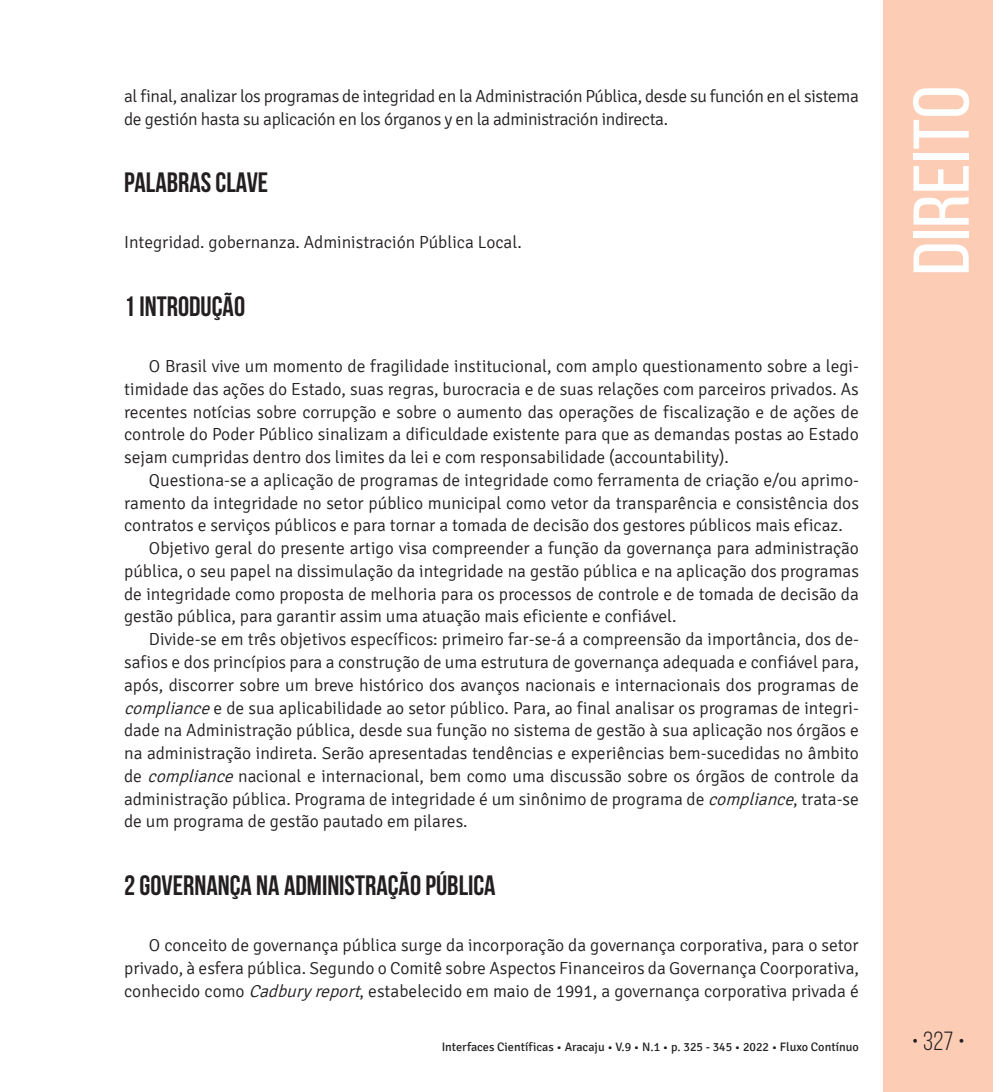
<style>
.page{position:relative;width:993px;height:1092px;background:#fff}
.page>*{position:absolute;margin:0;border:0;box-sizing:border-box;transform-origin:0 0}
.t1{font:78.75px "Bebas Neue";color:#fff;scale:1.09 1}
.t2{font:700 28px "Bebas Neue";color:#231f20}
.t3{font:26.25px "Bebas Neue";color:#231f20}
.t4{font:300 17.5px/22.8px "Signika";color:#231f20;text-align:justify}
.t5{font:300 17.5px/22.8px "Signika";letter-spacing:-.02em;color:#231f20}
.t6{font:12.25px "Signika";color:#231f20}
.s1{font-style:italic}
</style>
<div class="page">
<div style="left:883px;top:0;width:109px;height:1091px;background:#fcccb5"></div>
<p class="t5" style="left:124px;top:85px;width:736px">al final, analizar los programas de integridad en la Administración Pública, desde su función en el sistema de gestión hasta su aplicación en los órganos y en la administración indirecta.</p>
<h2 class="t2" style="left:124px;top:167px;width:146px">PALABRAS CLAVE</h2>
<p class="t4" style="left:124px;top:231px;width:399px">Integridad. gobernanza. Administración Pública Local.</p>
<h2 class="t2" style="left:124px;top:290px;width:122px">1 INTRODUÇÃO</h2>
<p class="t4" style="left:124px;top:355px;width:736px;text-indent:25px">O Brasil vive um momento de fragilidade institucional, com amplo questionamento sobre a legi&shy;timidade das ações do Estado, suas regras, burocracia e de suas relações com parceiros privados. As recentes notícias sobre corrupção e sobre o aumento das operações de fiscalização e de ações de controle do Poder Público sinalizam a dificuldade existente para que as demandas postas ao Estado sejam cumpridas dentro dos limites da lei e com responsabilidade (accountability).</p>
<p class="t4" style="left:149px;top:469px;width:711px">Questiona-se a aplicação de programas de integridade como ferramenta de criação e/ou aprimo-</p>
<p class="t4" style="left:124px;top:491px;width:736px">ramento da integridade no setor público municipal como vetor da transparência e consistência dos</p>
<p class="t4" style="left:124px;top:514px;width:720px">contratos e serviços públicos e para tornar a tomada de decisão dos gestores públicos mais eficaz.</p>
<p class="t4" style="left:149px;top:537px;width:711px">Objetivo geral do presente artigo visa compreender a função da governança para administração</p>
<p class="t4" style="left:124px;top:560px;width:736px">pública, o seu papel na dissimulação da integridade na gestão pública e na aplicação dos programas</p>
<p class="t4" style="left:124px;top:582px;width:736px">de integridade como proposta de melhoria para os processos de controle e de tomada de decisão da</p>
<p class="t4" style="left:124px;top:605px;width:554px">gestão pública, para garantir assim uma atuação mais eficiente e confiável.</p>
<p class="t4" style="left:149px;top:628px;width:711px">Divide-se em três objetivos específicos: primeiro far-se-á a compreensão da importância, dos de-</p>
<p class="t4" style="left:124px;top:651px;width:736px">safios e dos princípios para a construção de uma estrutura de governança adequada e confiável para,</p>
<p class="t4" style="left:124px;top:673px;width:736px">após, discorrer sobre um breve histórico dos avanços nacionais e internacionais dos programas de</p>
<p class="t4" style="left:124px;top:696px;width:736px"><span class="s1">compliance</span>e de sua aplicabilidade ao setor público. Para, ao final analisar os programas de integri-</p>
<p class="t4" style="left:124px;top:719px;width:736px">dade na Administração pública, desde sua função no sistema de gestão à sua aplicação nos órgãos e</p>
<p class="t4" style="left:124px;top:742px;width:736px">na administração indireta. Serão apresentadas tendências e experiências bem-sucedidas no âmbito</p>
<p class="t4" style="left:124px;top:764px;width:736px">de <span class="s1">compliance</span>nacional e internacional, bem como uma discussão sobre os órgãos de controle da</p>
<p class="t4" style="left:124px;top:787px;width:736px">administração pública. Programa de integridade é um sinônimo de programa de <span class="s1">compliance</span>, trata-se</p>
<p class="t4" style="left:124px;top:810px;width:345px">de um programa de gestão pautado em pilares.</p>
<h2 class="t2" style="left:124px;top:869px;width:373px">2 GOVERNANÇA NA ADMINISTRAÇÃO PÚBLICA</h2>
<p class="t4" style="left:124px;top:933px;width:736px;text-indent:25px">O conceito de governança pública surge da incorporação da governança corporativa, para o setor privado, à esfera pública. Segundo o Comitê sobre Aspectos Financeiros da Governança Coorporativa, conhecido como <span class="s1">Cadburyreport</span>, estabelecido em maio de 1991, a governança corporativa privada é</p>
<h1 class="t1" style="left:898px;top:275px;width:176px;rotate:-90deg">Direito</h1>
<p class="t6" style="left:441px;top:1040px;width:418px">Interfaces Científicas • Aracaju • V.9 • N.1 • p. 325 - 345 • 2022 • Fluxo Contínuo</p>
<h3 class="t3" style="left:911px;top:1026px;width:55px">• 327 •</h3>
</div>
